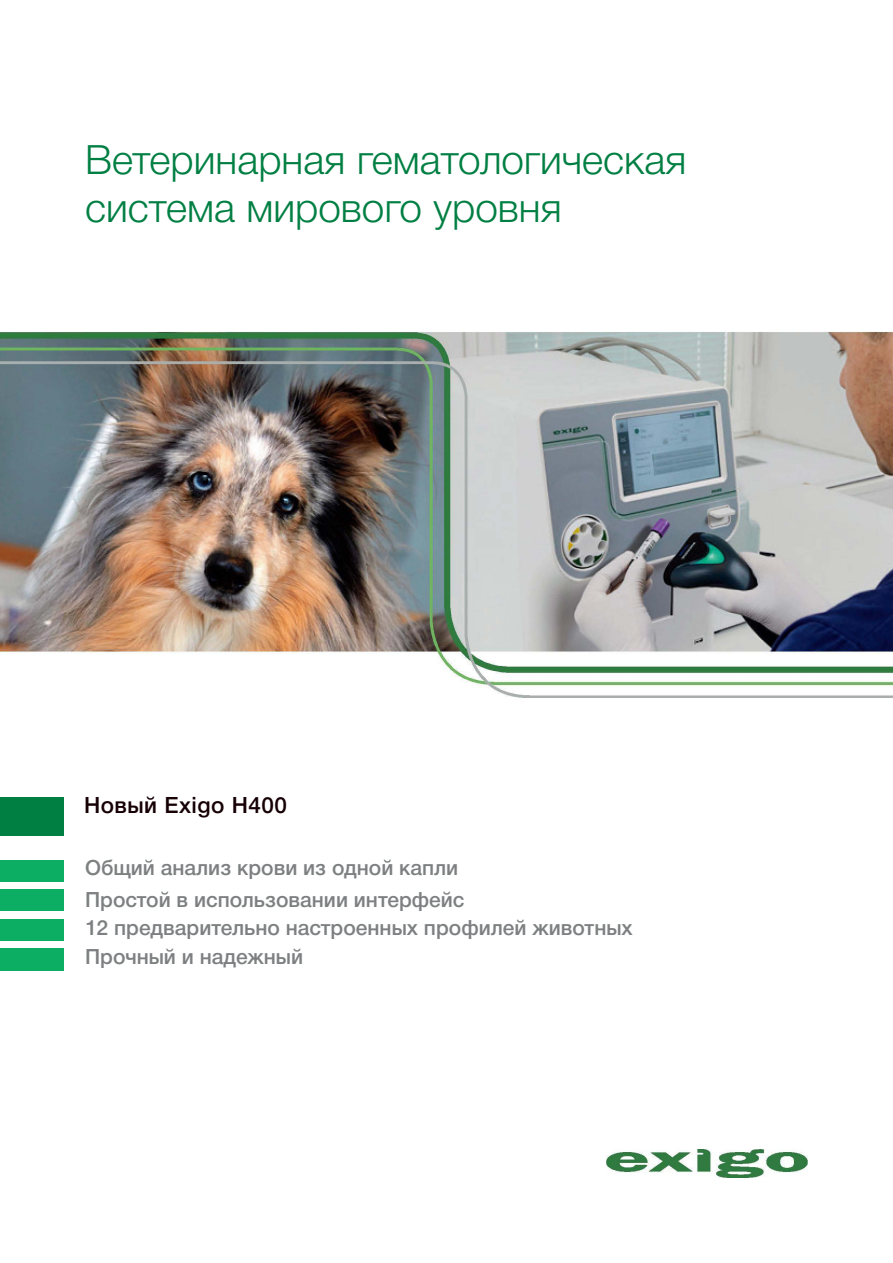
<style>
.page{position:relative;width:893px;height:1263px;background:#fff}
.page>*{position:absolute;margin:0;border:0;box-sizing:border-box;transform-origin:0 0}
.t1{font:300 40.5px/48.6px "Helvetica Neue Cyr";color:#007f43}
.t2{font:500 22.5px "Helvetica Neue Cyr";letter-spacing:.02em;color:#160005}
.t3{font:500 21px "Helvetica Neue Cyr";color:#7d8081}
</style>
<div class="page">
<img style="left:0;top:331px;width:893px;height:367px">
<div style="left:0;top:797px;width:64px;height:39px;background:#007f43"></div>
<div style="left:0;top:860px;width:64px;height:21px;background:#0bae62"></div>
<div style="left:0;top:948px;width:64px;height:21px;background:#0bae62"></div>
<div style="left:0;top:949px;width:64px;height:22px;background:#0bae62"></div>
<div style="left:0;top:890px;width:64px;height:21px;background:#0bae62"></div>
<div style="left:0;top:919px;width:64px;height:22px;background:#0bae62"></div>
<img style="left:606px;top:1150px;width:202px;height:27px">
<p class="t1" style="left:85px;top:135px;width:603px">Ветеринарная гематологическая система мирового уровня</p>
<p class="t2" style="left:84px;top:793px;width:204px">Новый Exigo H400</p>
<p class="t3" style="left:85px;top:856px;width:375px">Общий анализ крови из одной капли</p>
<p class="t3" style="left:85px;top:888px;width:381px">Простой в использовании интерфейс</p>
<p class="t3" style="left:85px;top:916px;width:549px">12 предварительно настроенных профилей животных</p>
<p class="t3" style="left:85px;top:945px;width:220px">Прочный и надежный</p>
</div>
